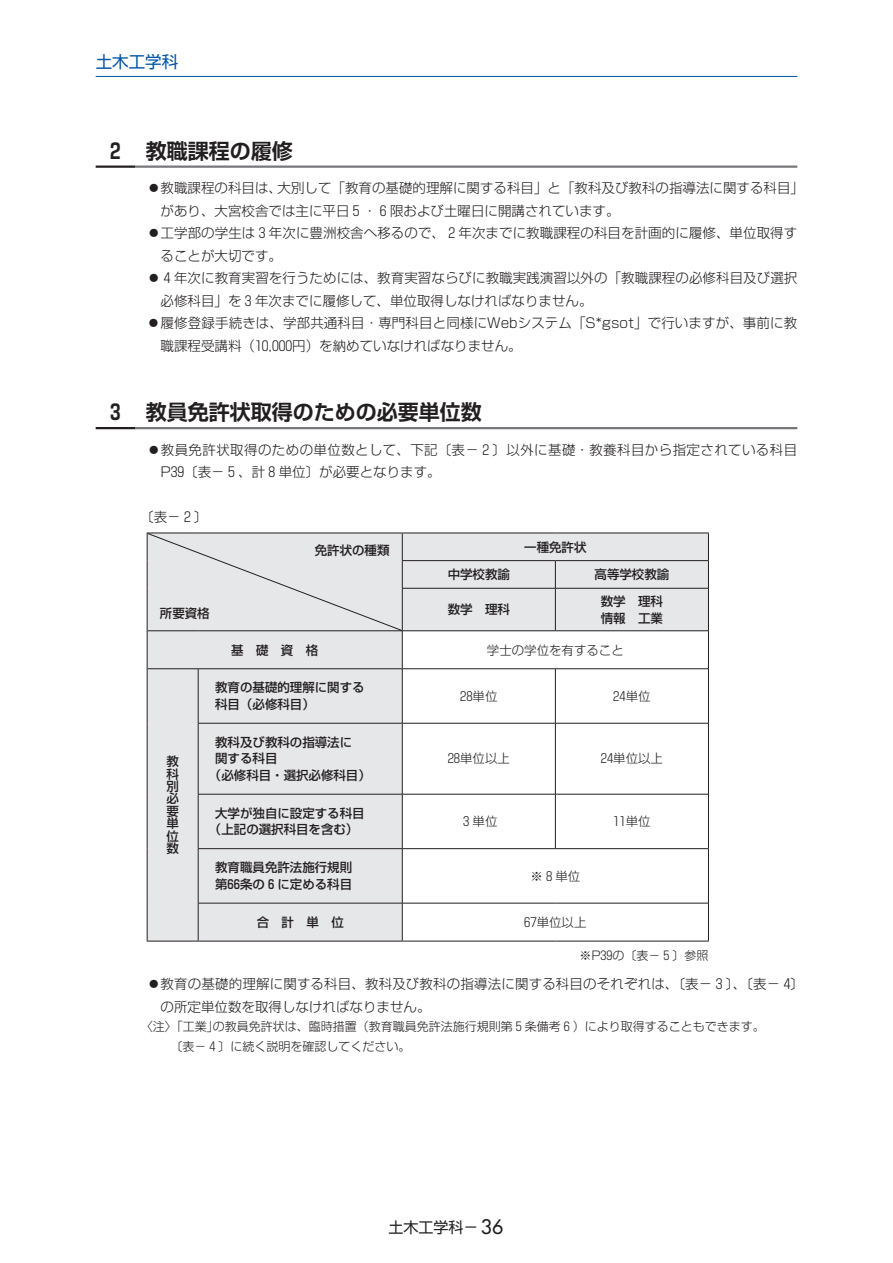
<style>
.page{position:relative;width:893px;height:1263px;background:#fff}
.page>*{position:absolute;margin:0;border:0;box-sizing:border-box;transform-origin:0 0}
.t1{font:700 21px "Shin Go Pr 5 De";color:#231f20}
.t2{font:16.5px "Shin Go Pr 5";color:#0154a6}
.t3{font:15px "Shin Go Pr 5";color:#231f20}
.t4{font:300 13.5px/22.5px "Shin Go Pr 5";letter-spacing:.005em;color:#231f20}
.t5{font:300 13.5px/22.5px "Shin Go Pr 5";letter-spacing:.03em;color:#231f20}
.t6{font:500 12.45px/12.5px "Shin Go Pr 5";color:#231f20}
.t7{font:300 12.45px "Shin Go Pr 5";color:#231f20}
.t8{font:300 12px/19.5px "Shin Go Pr 5";color:#231f20}
.s1{font-family:"Futura";font-size:19.5px}
</style>
<div class="page">
<hr style="left:135px;top:166px;width:662px;height:2px;background:#76787b">
<hr style="left:96px;top:166px;width:39px;height:2px;background:#231f20">
<hr style="left:135px;top:427px;width:662px;height:2px;background:#76787b">
<hr style="left:96px;top:427px;width:39px;height:2px;background:#231f20">
<svg style="left:148px;top:533px;width:560px;height:408px;fill:#e6e7e9"></svg>
<hr style="left:402px;top:560px;width:153px;height:1px;background:#231f20">
<hr style="left:555px;top:560px;width:153px;height:1px;background:#231f20">
<svg style="left:555px;top:561px;width:1px;height:27px"></svg>
<hr style="left:402px;top:588px;width:153px;height:1px;background:#231f20">
<hr style="left:555px;top:588px;width:153px;height:1px;background:#231f20">
<hr style="left:555px;top:588px;width:1px;height:42px;background:#231f20">
<hr style="left:148px;top:630px;width:50px;height:1px;background:#231f20">
<hr style="left:198px;top:630px;width:204px;height:1px;background:#231f20">
<hr style="left:402px;top:630px;width:153px;height:1px;background:#231f20">
<hr style="left:402px;top:631px;width:1px;height:37px;background:#231f20">
<hr style="left:555px;top:630px;width:153px;height:1px;background:#231f20">
<hr style="left:148px;top:668px;width:50px;height:1px;background:#231f20">
<hr style="left:198px;top:668px;width:204px;height:1px;background:#231f20">
<hr style="left:198px;top:669px;width:1px;height:54px;background:#231f20">
<hr style="left:402px;top:668px;width:153px;height:1px;background:#231f20">
<hr style="left:402px;top:669px;width:1px;height:54px;background:#231f20">
<hr style="left:555px;top:668px;width:153px;height:1px;background:#231f20">
<hr style="left:555px;top:669px;width:1px;height:54px;background:#231f20">
<hr style="left:198px;top:723px;width:204px;height:1px;background:#231f20">
<hr style="left:198px;top:723px;width:1px;height:71px;background:#231f20">
<hr style="left:402px;top:723px;width:153px;height:1px;background:#231f20">
<hr style="left:402px;top:723px;width:1px;height:71px;background:#231f20">
<hr style="left:555px;top:723px;width:153px;height:1px;background:#231f20">
<hr style="left:555px;top:723px;width:1px;height:71px;background:#231f20">
<hr style="left:198px;top:794px;width:204px;height:1px;background:#231f20">
<hr style="left:198px;top:794px;width:1px;height:54px;background:#231f20">
<hr style="left:402px;top:794px;width:153px;height:1px;background:#231f20">
<hr style="left:555px;top:794px;width:153px;height:1px;background:#231f20">
<hr style="left:198px;top:849px;width:1px;height:54px;background:#231f20">
<hr style="left:198px;top:903px;width:1px;height:38px;background:#231f20">
<hr style="left:402px;top:794px;width:1px;height:54px;background:#231f20">
<hr style="left:555px;top:794px;width:1px;height:54px;background:#231f20">
<hr style="left:198px;top:848px;width:204px;height:1px;background:#231f20">
<hr style="left:402px;top:848px;width:153px;height:1px;background:#231f20">
<hr style="left:402px;top:849px;width:1px;height:54px;background:#231f20">
<hr style="left:555px;top:848px;width:153px;height:1px;background:#231f20">
<hr style="left:198px;top:903px;width:204px;height:1px;background:#231f20">
<hr style="left:402px;top:903px;width:153px;height:1px;background:#231f20">
<hr style="left:402px;top:903px;width:1px;height:38px;background:#231f20">
<hr style="left:555px;top:903px;width:153px;height:1px;background:#231f20">
<hr style="left:147px;top:532px;width:51px;height:1px;background:#231f20">
<hr style="left:198px;top:532px;width:204px;height:1px;background:#231f20">
<hr style="left:147px;top:588px;width:1px;height:43px;background:#231f20">
<hr style="left:402px;top:532px;width:153px;height:1px;background:#231f20">
<hr style="left:555px;top:532px;width:154px;height:1px;background:#231f20">
<svg style="left:708px;top:533px;width:1px;height:55px"></svg>
<hr style="left:708px;top:588px;width:1px;height:43px;background:#231f20">
<hr style="left:147px;top:631px;width:1px;height:38px;background:#231f20">
<hr style="left:708px;top:631px;width:1px;height:38px;background:#231f20">
<hr style="left:147px;top:669px;width:1px;height:54px;background:#231f20">
<hr style="left:147px;top:723px;width:1px;height:71px;background:#231f20">
<hr style="left:147px;top:794px;width:1px;height:55px;background:#231f20">
<hr style="left:147px;top:849px;width:1px;height:54px;background:#231f20">
<hr style="left:147px;top:903px;width:1px;height:38px;background:#231f20">
<hr style="left:147px;top:941px;width:51px;height:1px;background:#231f20">
<hr style="left:708px;top:669px;width:1px;height:54px;background:#231f20">
<hr style="left:708px;top:723px;width:1px;height:71px;background:#231f20">
<hr style="left:708px;top:794px;width:1px;height:55px;background:#231f20">
<hr style="left:708px;top:849px;width:1px;height:54px;background:#231f20">
<hr style="left:708px;top:903px;width:1px;height:38px;background:#231f20">
<hr style="left:198px;top:941px;width:204px;height:1px;background:#231f20">
<hr style="left:402px;top:941px;width:153px;height:1px;background:#231f20">
<hr style="left:555px;top:941px;width:154px;height:1px;background:#231f20">
<div style="left:147px;top:533px;width:256px;height:97px;background:#e6e7e9"></div>
<hr style="left:96px;top:76px;width:701px;height:1px;background:#0154a6">
<p class="t2" style="left:96px;top:48px;width:84px">土木工学科</p>
<h1 class="t1" style="left:110px;top:134px;width:184px">2 教職課程の履修</h1>
<p class="t4" style="left:147px;top:176px;width:658px">⃝教職課程の科目は、大別して「教育の基礎的理解に関する科目」と「教科及び教科の指導法に関する科目」</p>
<p class="t4" style="left:147px;top:198px;width:474px">　があり、大宮校舎では主に平日 5 ・ 6 限および土曜日に開講されています。</p>
<p class="t4" style="left:147px;top:221px;width:652px">⃝工学部の学生は 3 年次に豊洲校舎へ移るので、 2 年次までに教職課程の科目を計画的に履修、単位取得す</p>
<p class="t4" style="left:160px;top:243px;width:123px">ることが大切です。</p>
<p class="t4" style="left:147px;top:266px;width:652px">⃝ ４年次に教育実習を行うためには、教育実習ならびに教職実践演習以外の「教職課程の必修科目及び選択</p>
<p class="t4" style="left:160px;top:288px;width:434px">必修科目」を３年次までに履修して、単位取得しなければなりません。</p>
<p class="t4" style="left:147px;top:311px;width:652px">⃝履修登録手続きは、学部共通科目・専門科目と同様にWebシステム「S*gsot」で行いますが、事前に教</p>
<p class="t4" style="left:160px;top:333px;width:363px">職課程受講料（10,000円）を納めていなければなりません。</p>
<h1 class="t1" style="left:110px;top:395px;width:373px">3 教員免許状取得のための必要単位数</h1>
<p class="t5" style="left:161px;top:437px;width:638px;text-indent:-14px">⃝教員免許状取得のための単位数として、下記〔表－２〕以外に基礎・教養科目から指定されている科目<br>P39 〔表－５、計８単位〕が必要となります。</p>
<p class="t4" style="left:140px;top:505px;width:69px">〔表－２〕</p>
<p class="t6" style="left:315px;top:543px;width:76px">免許状の種類</p>
<p class="t6" style="left:524px;top:539px;width:64px">一種免許状</p>
<p class="t6" style="left:160px;top:606px;width:51px">所要資格</p>
<p class="t6" style="left:448px;top:567px;width:64px">中学校教諭</p>
<p class="t6" style="left:595px;top:567px;width:76px">高等学校教諭</p>
<p class="t6" style="left:448px;top:602px;width:64px">数学　理科</p>
<p class="t6" style="left:601px;top:592px;width:64px;line-height:16.5px">数学　理科情報　工業</p>
<p class="t6" style="left:231px;top:642px;width:89px">基　礎　資　格</p>
<p class="t7" style="left:487px;top:639px;width:138px">学士の学位を有すること</p>
<p class="t6" style="left:215px;top:678px;width:151px;line-height:16.5px">教育の基礎的理解に関する科目（必修科目）</p>
<p class="t7" style="left:460px;top:686px;width:39px">28単位</p>
<p class="t7" style="left:613px;top:686px;width:39px">24単位</p>
<p class="t6" style="left:215px;top:735px;width:138px">教科及び教科の指導法に</p>
<p class="t6" style="left:215px;top:751px;width:64px">関する科目</p>
<p class="t6" style="left:209px;top:768px;width:163px">（必修科目・選択必修科目）</p>
<p class="t7" style="left:448px;top:748px;width:64px">28単位以上</p>
<p class="t7" style="left:601px;top:748px;width:64px">24単位以上</p>
<p class="t6" style="left:166px;top:754px;width:14px;text-align:justify">教科別必要単位数</p>
<p class="t6" style="left:209px;top:804px;width:157px;line-height:16.5px;text-align:center">大学が独自に設定する科目（上記の選択科目を含む）</p>
<p class="t7" style="left:463px;top:811px;width:36px">３単位</p>
<p class="t7" style="left:613px;top:811px;width:39px">11単位</p>
<p class="t6" style="left:215px;top:858px;width:138px;line-height:16.5px">教育職員免許法施行規則第66条の 6 に定める科目</p>
<p class="t7" style="left:530px;top:866px;width:51px">※８単位</p>
<p class="t6" style="left:257px;top:915px;width:89px">合計単位</p>
<p class="t7" style="left:524px;top:912px;width:64px">67単位以上</p>
<p class="t8" style="left:579px;top:945px;width:131px">※P39の〔表− 5 〕参照</p>
<p class="t4" style="left:161px;top:972px;width:645px;text-indent:-14px">⃝教育の基礎的理解に関する科目、教科及び教科の指導法に関する科目のそれぞれは、〔表－３〕、〔表－４〕の所定単位数を取得しなければなりません。</p>
<p class="t8" style="left:170px;top:1016px;width:596px;text-indent:-30px">〈注〉「工業」の教員免許状は、臨時措置（教育職員免許法施行規則第 5 条備考 6 ）により取得することもできます。〔表－４〕に続く説明を確認してください。</p>
<p class="t3" style="left:388px;top:1214px;width:116px">土木工学科－ <span class="s1">36</span></p>
</div>
